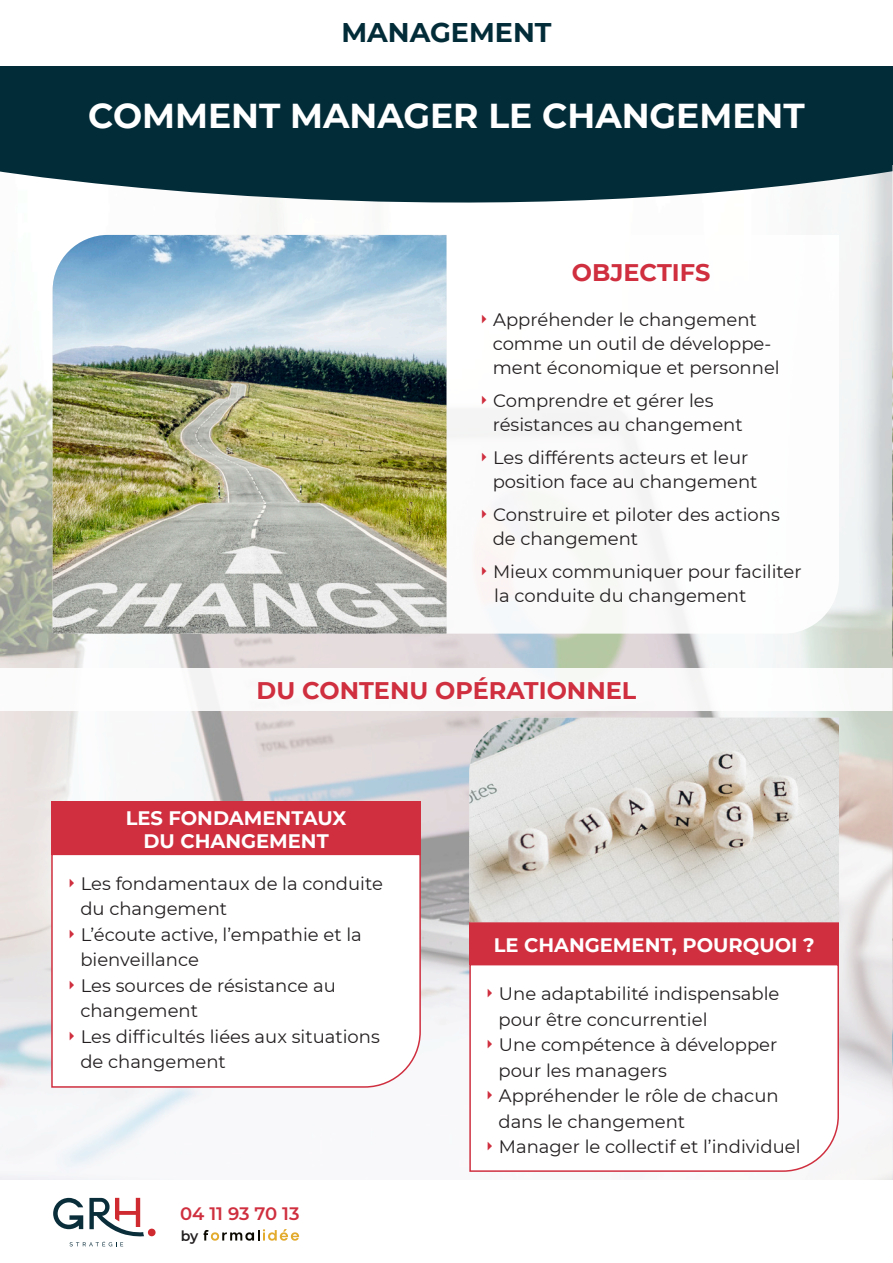
<style>
.page{position:relative;width:893px;height:1263px;background:#fff}
.page>*{position:absolute;margin:0;border:0;box-sizing:border-box;transform-origin:0 0}
.t1{font:700 34.5px "Montserrat";color:#fff}
.t2{font:700 27px "Montserrat";color:#032c39}
.t3{font:700 24px "Montserrat";color:#cf2f3f}
.t4{font:700 19.5px "Montserrat";color:#fff}
.t5{font:18px/24px "Montserrat";color:#231f20}
.t6{font:600 18px "Montserrat";color:#cf2f3f}
.t7{font:600 14.1px "Montserrat";color:#231f20}
</style>
<div class="page">
<img style="left:0;top:242px;width:893px;height:937px">
<svg style="left:0;top:66px;width:893px;height:176px;fill:#032c39"></svg>
<div style="left:0;top:668px;width:893px;height:43px;background:#fff"></div>
<svg style="left:446px;top:235px;width:393px;height:399px"></svg>
<img style="left:53px;top:235px;width:393px;height:399px">
<div style="left:469px;top:922px;width:370px;height:41px;background:#cf2f3f"></div>
<svg style="left:469px;top:963px;width:371px;height:209px"></svg>
<img style="left:469px;top:718px;width:370px;height:204px">
<div style="left:51px;top:802px;width:370px;height:51px;background:#cf2f3f"></div>
<svg style="left:50px;top:853px;width:372px;height:235px"></svg>
<svg style="left:53px;top:1198px;width:103px;height:48px"></svg>
<svg style="left:204px;top:1229px;width:95px;height:12px"></svg>
<svg style="left:482px;top:314px;width:4px;height:9px"></svg>
<svg style="left:482px;top:395px;width:4px;height:9px"></svg>
<svg style="left:482px;top:452px;width:4px;height:9px"></svg>
<svg style="left:482px;top:509px;width:4px;height:9px"></svg>
<svg style="left:482px;top:566px;width:4px;height:9px"></svg>
<svg style="left:488px;top:989px;width:4px;height:8px"></svg>
<svg style="left:488px;top:1040px;width:4px;height:8px"></svg>
<svg style="left:488px;top:1091px;width:4px;height:8px"></svg>
<svg style="left:488px;top:1142px;width:4px;height:8px"></svg>
<svg style="left:70px;top:878px;width:4px;height:9px"></svg>
<svg style="left:70px;top:929px;width:4px;height:9px"></svg>
<svg style="left:70px;top:980px;width:4px;height:9px"></svg>
<svg style="left:70px;top:1031px;width:4px;height:9px"></svg>
<p class="t2" style="left:341px;top:13px;width:212px">MANAGEMENT</p>
<p class="t1" style="left:88px;top:91px;width:718px">COMMENT MANAGER LE CHANGEMENT</p>
<p class="t3" style="left:572px;top:255px;width:140px">OBJECTIFS</p>
<p class="t5" style="left:493px;top:306px;width:265px">Appréhender le changement</p>
<p class="t5" style="left:493px;top:330px;width:289px">comme un outil de développe&shy;ment économique et personnel</p>
<p class="t5" style="left:493px;top:387px;width:222px">Comprendre et gérer les</p>
<p class="t5" style="left:493px;top:411px;width:251px">résistances au changement</p>
<p class="t5" style="left:493px;top:444px;width:257px">Les différents acteurs et leur</p>
<p class="t5" style="left:493px;top:468px;width:266px">position face au changement</p>
<p class="t5" style="left:493px;top:501px;width:288px">Construire et piloter des actions</p>
<p class="t5" style="left:493px;top:525px;width:147px">de changement</p>
<p class="t5" style="left:493px;top:558px;width:310px">Mieux communiquer pour faciliter</p>
<p class="t5" style="left:494px;top:582px;width:254px">la conduite du changement</p>
<p class="t3" style="left:257px;top:673px;width:381px">DU CONTENU OPÉRATIONNEL</p>
<p class="t4" style="left:126px;top:804px;width:222px">LES FONDAMENTAUX</p>
<p class="t4" style="left:143px;top:827px;width:187px">DU CHANGEMENT</p>
<p class="t5" style="left:81px;top:871px;width:304px">Les fondamentaux de la conduite</p>
<p class="t5" style="left:80px;top:896px;width:148px">du changement</p>
<p class="t5" style="left:81px;top:922px;width:282px">L’écoute active, l’empathie et la</p>
<p class="t5" style="left:80px;top:947px;width:120px">bienveillance</p>
<p class="t5" style="left:81px;top:973px;width:256px">Les sources de résistance au</p>
<p class="t5" style="left:80px;top:998px;width:119px">changement</p>
<p class="t5" style="left:81px;top:1024px;width:300px">Les difficultés liées aux situations</p>
<p class="t5" style="left:80px;top:1049px;width:147px">de changement</p>
<p class="t6" style="left:180px;top:1201px;width:121px">04 11 93 70 13</p>
<p class="t7" style="left:181px;top:1225px;width:19px">by</p>
<p class="t4" style="left:494px;top:931px;width:322px">LE CHANGEMENT, POURQUOI ?</p>
<p class="t5" style="left:499px;top:981px;width:282px">Une adaptabilité indispensable</p>
<p class="t5" style="left:498px;top:1007px;width:210px">pour être concurrentiel</p>
<p class="t5" style="left:499px;top:1032px;width:280px">Une compétence à développer</p>
<p class="t5" style="left:498px;top:1058px;width:170px">pour les managers</p>
<p class="t5" style="left:499px;top:1083px;width:281px">Appréhender le rôle de chacun</p>
<p class="t5" style="left:498px;top:1109px;width:188px">dans le changement</p>
<p class="t5" style="left:499px;top:1134px;width:303px">Manager le collectif et l’individuel</p>
</div>
